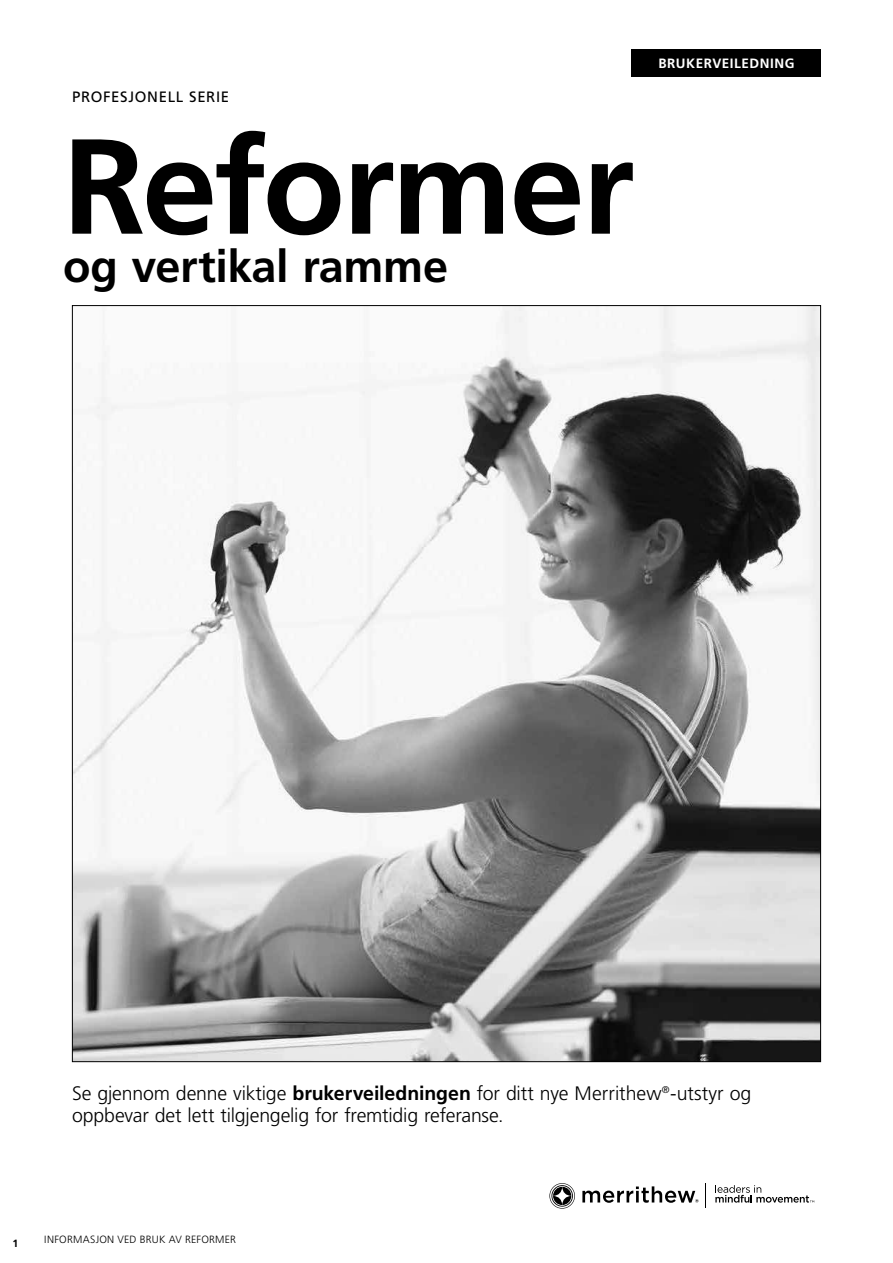
<style>
.page{position:relative;width:893px;height:1263px;background:#fff}
.page>*{position:absolute;margin:0;border:0;box-sizing:border-box;transform-origin:0 0}
.t1{font:700 135px "Frutiger LT Std";letter-spacing:-.025em;color:#000}
.t2{font:700 45px "Frutiger LT Std";letter-spacing:-.005em;color:#000}
.t3{font:300 19.5px/22.5px "Frutiger LT Std";letter-spacing:-.01em;color:#000}
.t4{font:15px "Frutiger LT Std";letter-spacing:.045em;color:#000}
.t5{font:700 13.5px "Frutiger LT Std";letter-spacing:.04em;color:#fff}
.t6{font:300 10.5px "Frutiger LT Std";letter-spacing:.025em;color:#000}
.t7{font:700 10.5px "Frutiger LT Std";color:#000}
.s1{font-weight:700}
</style>
<div class="page">
<div style="left:632px;top:50px;width:189px;height:26px;background:#000"></div>
<svg style="left:549px;top:1183px;width:26px;height:25px"></svg>
<svg style="left:582px;top:1186px;width:117px;height:17px"></svg>
<svg style="left:715px;top:1185px;width:99px;height:17px"></svg>
<img style="left:74px;top:307px;width:745px;height:753px">
<p class="t4" style="left:72px;top:88px;width:159px">PROFESJONELL SERIE</p>
<h1 class="t1" style="left:63px;top:107px;width:573px">Reformer</h1>
<h2 class="t2" style="left:63px;top:240px;width:387px">og vertikal ramme</h2>
<p class="t5" style="left:658px;top:55px;width:138px">BRUKERVEILEDNING</p>
<p class="t3" style="left:72px;top:1082px;width:681px">Se gjennom denne viktige <span class="s1">brukerveiledningen</span> for ditt nye Merrithew<sup>®</sup>-utstyr og oppbevar det lett tilgjengelig for fremtidig referanse.</p>
<p class="t7" style="left:12px;top:1237px;width:7px">1</p>
<p class="t6" style="left:44px;top:1233px;width:193px">INFORMASJON VED BRUK AV REFORMER</p>
</div>
